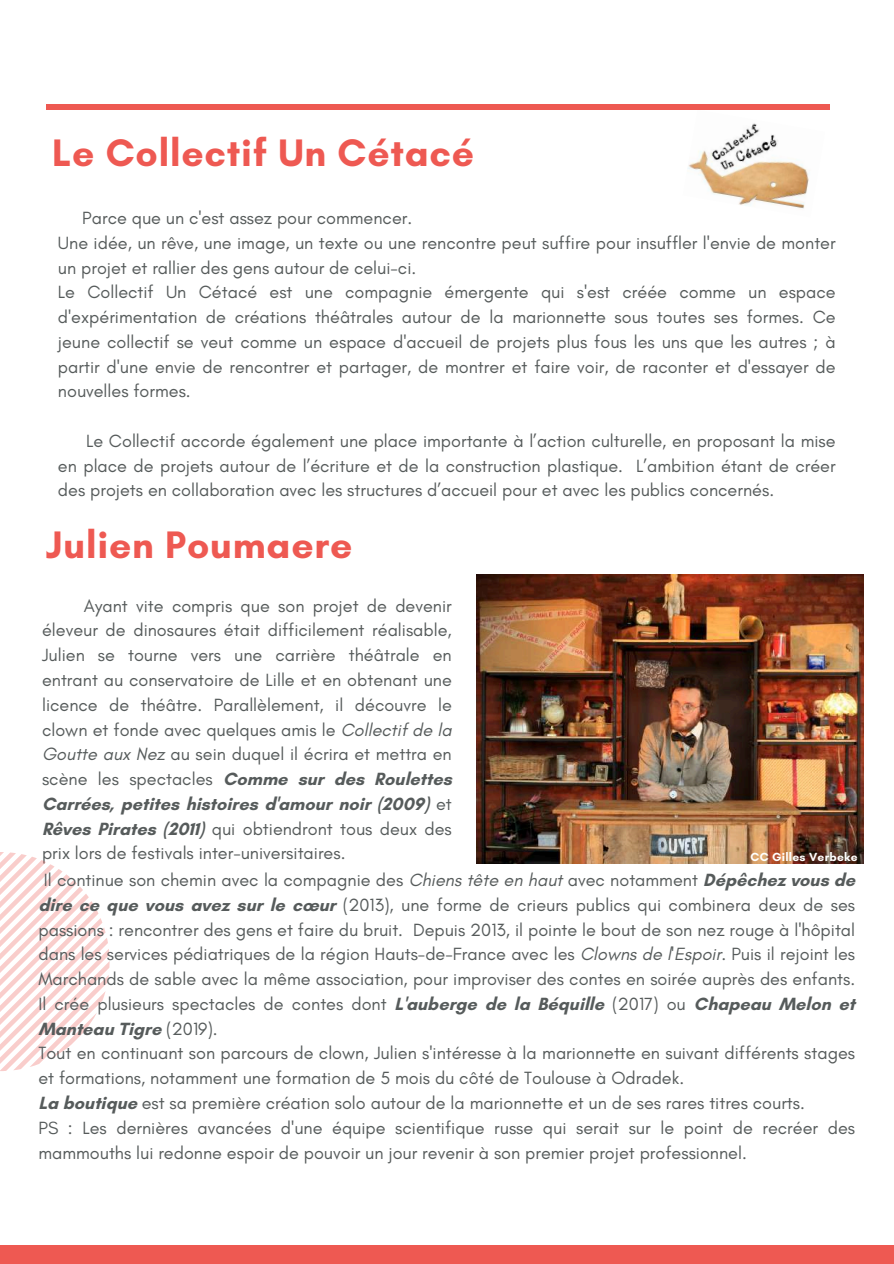
<style>
.page{position:relative;width:894px;height:1264px;background:#fff}
.page>*{position:absolute;margin:0;border:0;box-sizing:border-box;transform-origin:0 0}
.t1{font:700 39px "Glacial Indifference";letter-spacing:.02em;color:#ee5952}
.t2{font:18px/24.8px "Glacial Indifference";color:#565b5b;text-align:justify}
.t3{font:700 12px "Glacial Indifference";letter-spacing:.02em;color:#fffffe}
.s1{font-style:italic}
.s2{font-weight:700}
</style>
<div class="page">
<img style="left:688px;top:123px;width:122px;height:86px">
<img style="left:476px;top:574px;width:387px;height:290px">
<div style="left:0;top:1245px;width:893px;height:18px;background:#ee5952"></div>
<div style="left:46px;top:104px;width:783px;height:6px;background:#ee5952"></div>
<svg style="left:0;top:852px;width:110px;height:219px"></svg>
<h1 class="t1" style="left:52px;top:129px;width:423px">Le Collectif Un Cétacé</h1>
<p class="t2" style="left:58px;top:205px;width:779px;text-align:left;text-indent:24px">Parce que un c'est assez pour commencer.<br>Une idée, un rêve, une image, un texte ou une rencontre peut suffire pour insuffler l'envie de monter un projet et rallier des gens autour de celui-ci.<br>Le Collectif Un Cétacé est une compagnie émergente qui s'est créée comme un espace d'expérimentation de créations théâtrales autour de la marionnette sous toutes ses formes. Ce jeune collectif se veut comme un espace d'accueil de projets plus fous les uns que les autres ; à partir d'une envie de rencontrer et partager, de montrer et faire voir, de raconter et d'essayer de nouvelles formes.</p>
<p class="t2" style="left:58px;top:428px;width:779px;text-indent:28px">Le Collectif accorde également une place importante à l’action culturelle, en proposant la mise en place de projets autour de l’écriture et de la construction plastique. L’ambition étant de créer des projets en collaboration avec les structures d’accueil pour et avec les publics concernés.</p>
<h1 class="t1" style="left:46px;top:521px;width:308px">Julien Poumaere</h1>
<p class="t2" style="left:42px;top:593px;width:411px;text-indent:42px">Ayant vite compris que son projet de devenir éleveur de dinosaures était difficilement réalisable, Julien se tourne vers une carrière théâtrale en entrant au conservatoire de Lille et en obtenant une licence de théâtre. Parallèlement, il découvre le clown et fonde avec quelques amis le <span class="s1">Collectif de la Goutte aux Nez</span> au sein duquel il écrira et mettra en scène les spectacles <span class="s2">Comme sur des Roulettes Carrées, petites histoires d'amour noir (2009)</span> et <span class="s2">Rêves Pirates (2011)</span> qui obtiendront tous deux des prix lors de festivals inter-universitaires.</p>
<p class="t3" style="left:750px;top:849px;width:108px">CC Gilles Verbeke</p>
<p class="t2" style="left:38px;top:867px;width:818px;text-align:left">Il continue son chemin avec la compagnie des <span class="s1">Chiens tête en haut</span> avec notamment <span class="s2">Dépêchez vous de dire ce que vous avez sur le cœur</span> (2013), une forme de crieurs publics qui combinera deux de ses passions : rencontrer des gens et faire du bruit. Depuis 2013, il pointe le bout de son nez rouge à l'hôpital dans les services pédiatriques de la région Hauts-de-France avec les <span class="s1">Clowns de l'Espoir.</span> Puis il rejoint les Marchands de sable avec la même association, pour improviser des contes en soirée auprès des enfants.<br>Il crée plusieurs spectacles de contes dont <span class="s2">L'auberge de la Béquille</span> (2017) ou <span class="s2">Chapeau Melon et Manteau Tigre</span> (2019).<br>Tout en continuant son parcours de clown, Julien s'intéresse à la marionnette en suivant différents stages et formations, notamment une formation de 5 mois du côté de Toulouse à Odradek.<br><span class="s2">La boutique</span> est sa première création solo autour de la marionnette et un de ses rares titres courts.<br>PS : Les dernières avancées d'une équipe scientifique russe qui serait sur le point de recréer des mammouths lui redonne espoir de pouvoir un jour revenir à son premier projet professionnel.</p>
</div>
